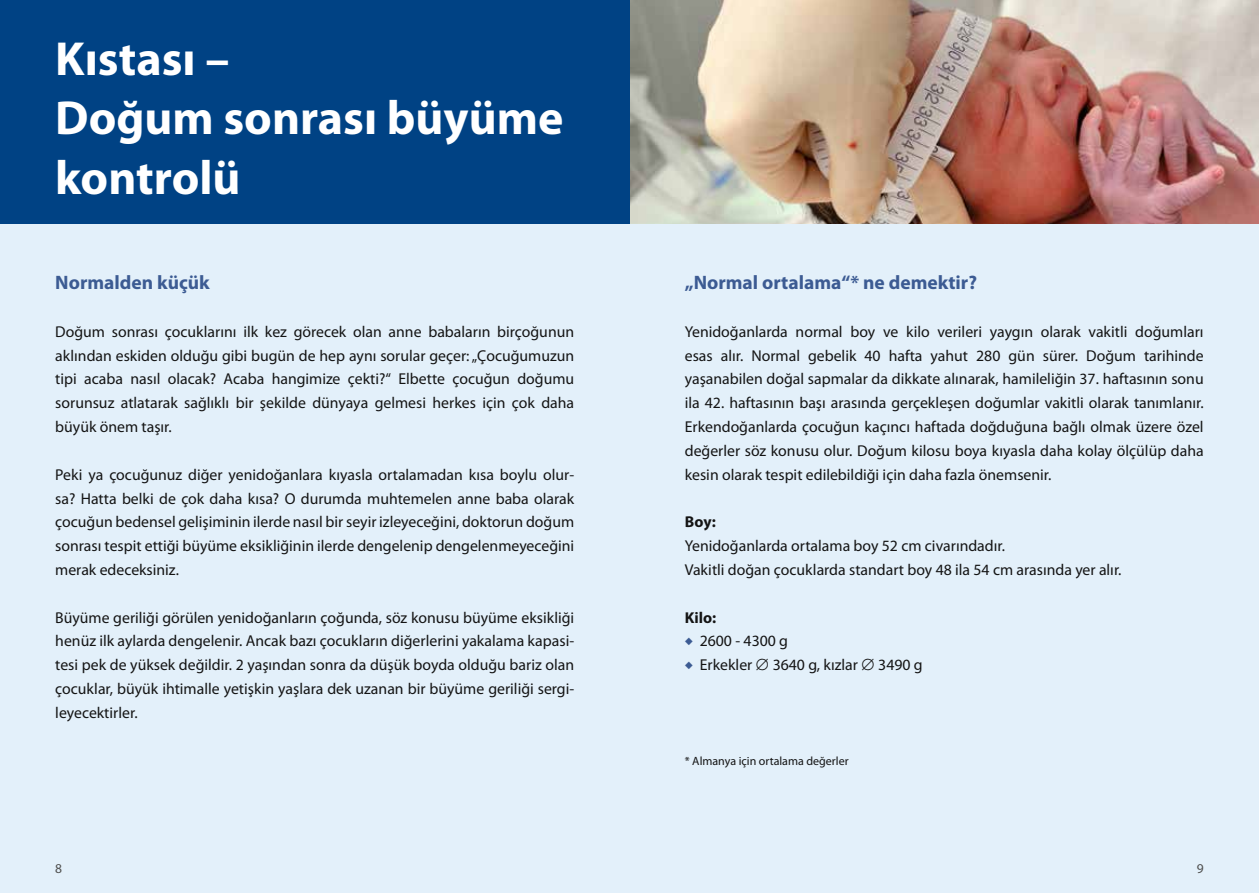
<style>
.page{position:relative;width:1259px;height:893px;background:#e3f0fa}
.page>*{position:absolute;margin:0;border:0;box-sizing:border-box;transform-origin:0 0}
.t1{font:700 48px/59.6px "Myriad Pro";color:#fff}
.t2{font:700 19.5px "Myriad Pro";color:#3c5b93}
.t3{font:15.75px/23.9px "Myriad Pro";color:#141414;text-align:justify}
.t4{font:700 15.75px "Myriad Pro";color:#141414}
.t5{font:13.5px "Myriad Pro";color:#4e4e4d}
.t6{font:12px "Myriad Pro";color:#141414}
.s1{color:#3c5b93}
</style>
<div class="page">
<img style="left:629px;top:0;width:630px;height:223px">
<div style="left:0;top:0;width:629px;height:223px;background:#004284"></div>
<h1 class="t1" style="left:55px;top:30px;width:509px">Kıstası –<br>Doğum sonrası büyüme kontrolü</h1>
<p class="t2" style="left:55px;top:272px;width:156px">Normalden küçük</p>
<p class="t3" style="left:55px;top:320px;width:520px">Doğum sonrası çocuklarını ilk kez görecek olan anne babaların birçoğunun aklından eskiden olduğu gibi bugün de hep aynı sorular geçer: „Çocuğumuzun tipi acaba nasıl olacak? Acaba hangimize çekti?“ Elbette çocuğun doğumu sorunsuz atlatarak sağlıklı bir şekilde dünyaya gelmesi herkes için çok daha büyük önem taşır.</p>
<p class="t3" style="left:55px;top:463px;width:520px">Peki ya çocuğunuz diğer yenidoğanlara kıyasla ortalamadan kısa boylu olur&shy;sa? Hatta belki de çok daha kısa? O durumda muhtemelen anne baba olarak çocuğun bedensel gelişiminin ilerde nasıl bir seyir izleyeceğini, doktorun doğum sonrası tespit ettiği büyüme eksikliğinin ilerde dengelenip dengelenmeyeceğini merak edeceksiniz.</p>
<p class="t3" style="left:55px;top:606px;width:520px">Büyüme geriliği görülen yenidoğanların çoğunda, söz konusu büyüme eksikliği henüz ilk aylarda dengelenir. Ancak bazı çocukların diğerlerini yakalama kapasi&shy;tesi pek de yüksek değildir. 2 yaşından sonra da düşük boyda olduğu bariz olan çocuklar, büyük ihtimalle yetişkin yaşlara dek uzanan bir büyüme geriliği sergi&shy;leyecektirler.</p>
<p class="t2" style="left:685px;top:272px;width:294px">„Normal ortalama“* ne demektir?</p>
<p class="t3" style="left:685px;top:320px;width:520px">Yenidoğanlarda normal boy ve kilo verileri yaygın olarak vakitli doğumları esas alır. Normal gebelik 40 hafta yahut 280 gün sürer. Doğum tarihinde yaşanabilen doğal sapmalar da dikkate alınarak, hamileliğin 37. haftasının sonu ila 42. haftasının başı arasında gerçekleşen doğumlar vakitli olarak tanımlanır.<br>Erkendoğanlarda çocuğun kaçıncı haftada doğduğuna bağlı olmak üzere özel değerler söz konusu olur. Doğum kilosu boya kıyasla daha kolay ölçülüp daha kesin olarak tespit edilebildiği için daha fazla önemsenir.</p>
<p class="t4" style="left:685px;top:513px;width:32px">Boy:</p>
<p class="t3" style="left:685px;top:534px;width:438px">Yenidoğanlarda ortalama boy 52 cm civarındadır.<br>Vakitli doğan çocuklarda standart boy 48 ila 54 cm arasında yer alır.</p>
<p class="t4" style="left:685px;top:608px;width:33px">Kilo:</p>
<p class="t3" style="left:685px;top:629px;width:105px"><span class="s1">◆</span> 2600 - 4300 g</p>
<p class="t3" style="left:685px;top:653px;width:239px"><span class="s1">◆</span> Erkekler ∅ 3640 g, kızlar ∅ 3490 g</p>
<p class="t6" style="left:685px;top:755px;width:165px">* Almanya için ortalama değerler</p>
<p class="t5" style="left:55px;top:861px;width:8px">8</p>
<p class="t5" style="left:1196px;top:861px;width:8px">9</p>
</div>
